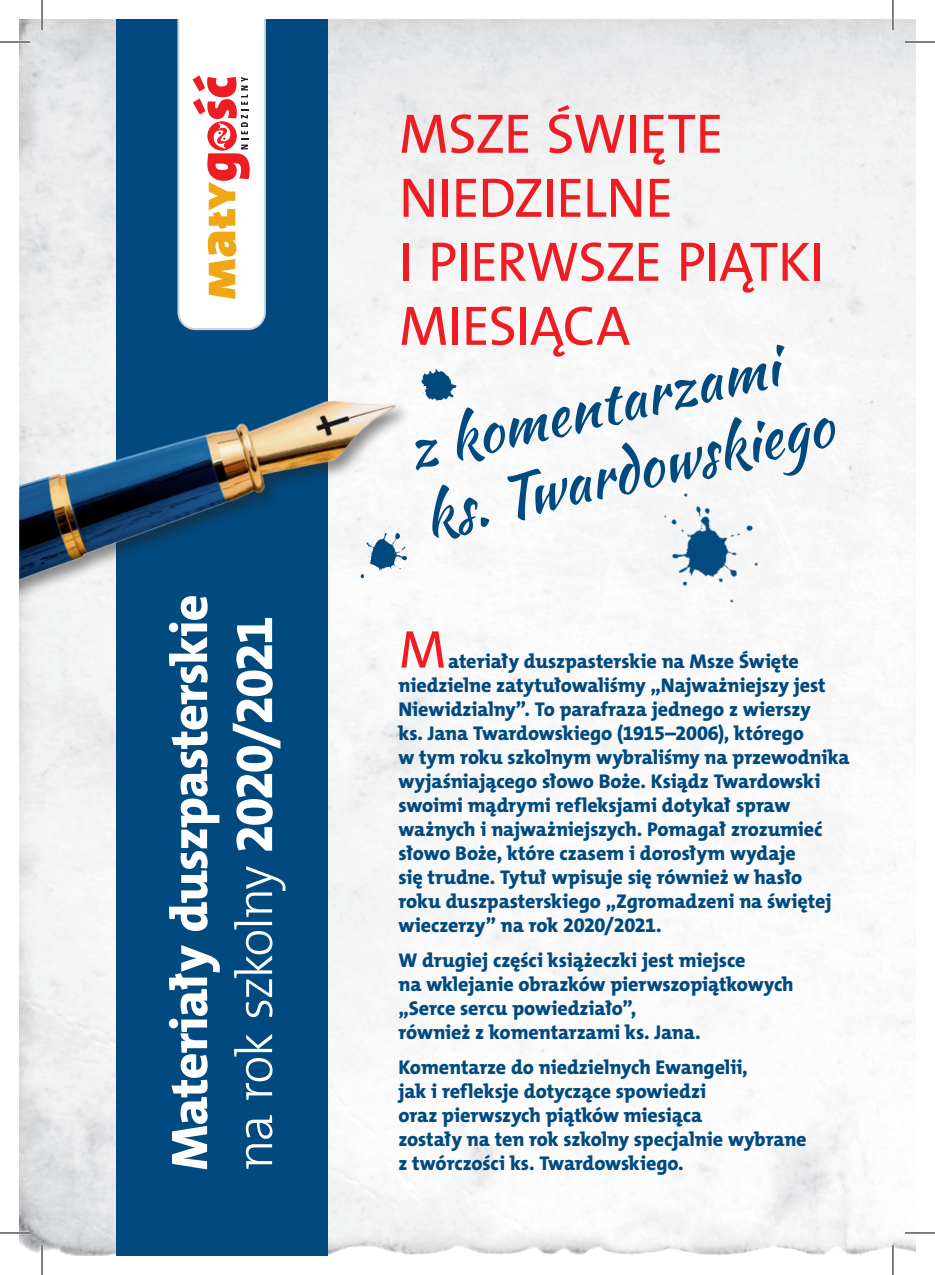
<style>
.page{position:relative;width:935px;height:1275px;background:#fff}
.page>*{position:absolute;margin:0;border:0;box-sizing:border-box;transform-origin:0 0}
.t1{font:58px/69.6px "Kaushan Script";color:#004a7f}
.t2{font:56.2px/64px "The Mix HP5 Plain";letter-spacing:-.02em;color:#ee1d23}
.t3{font:53.6px "The Mix HP5 Plain";color:#ee1d23}
.t4{font:52px "The Mix HP8 Ex Bld";letter-spacing:-.025em;color:#fff}
.t5{font:52px "The Mix HP3 Lig";letter-spacing:-.04em;color:#fff}
.t6{font:20px/24px "The Mix HP8 Ex Bld";letter-spacing:-.005em;color:#004a7f}
.s1{font-family:"The Mix HP8 Ex Bld"}
</style>
<div class="page">
<img style="left:19px;top:19px;width:896px;height:1236px">
<div style="left:116px;top:19px;width:211px;height:1236px;background:#004a7f"></div>
<img style="left:19px;top:305px;width:443px;height:347px">
<img style="left:619px;top:457px;width:188px;height:187px">
<img style="left:351px;top:526px;width:67px;height:57px">
<img style="left:418px;top:365px;width:40px;height:40px">
<svg style="left:177px;top:19px;width:89px;height:311px;background:#f5ded4"></svg>
<hr style="left:0;top:41px;width:30px;height:2px;background:#fff">
<hr style="left:904px;top:41px;width:30px;height:2px;background:#fff">
<hr style="left:0;top:1231px;width:30px;height:3px;background:#fff">
<hr style="left:904px;top:1231px;width:30px;height:3px;background:#fff">
<hr style="left:41px;top:0;width:2px;height:30px;background:#fff">
<hr style="left:41px;top:1245px;width:2px;height:30px;background:#fff">
<hr style="left:891px;top:0;width:3px;height:30px;background:#fff">
<hr style="left:891px;top:1245px;width:3px;height:30px;background:#fff">
<hr style="left:0;top:42px;width:30px;height:1px;background:#000">
<hr style="left:904px;top:42px;width:30px;height:1px;background:#000">
<hr style="left:0;top:1232px;width:30px;height:1px;background:#000">
<hr style="left:904px;top:1232px;width:30px;height:1px;background:#000">
<hr style="left:42px;top:0;width:1px;height:30px;background:#000">
<hr style="left:42px;top:1245px;width:1px;height:30px;background:#000">
<hr style="left:892px;top:0;width:1px;height:30px;background:#000">
<hr style="left:892px;top:1245px;width:1px;height:30px;background:#000">
<h3 class="t4" style="left:156px;top:1170px;width:577px;rotate:-90deg">Materiały duszpasterskie</h3>
<h3 class="t5" style="left:221px;top:1170px;width:556px;rotate:-90deg">na rok szkolny <span class="s1">2020/2021</span></h3>
<h2 class="t2" style="left:399px;top:102px;width:427px">MSZE ŚWIĘTE<br>NIEDZIELNE<br>I PIERWSZE PIĄTKI<br>MIESIĄCA</h2>
<h1 class="t1" style="left:400px;top:415px;width:419px;rotate:-13deg">z komentarzami ks. Twardowskiego</h1>
<h3 class="t3" style="left:399px;top:615px;width:49px">M</h3>
<p class="t6" style="left:398px;top:649px;width:452px;text-indent:50px">ateriały duszpasterskie na Msze Święte niedzielne zatytułowaliśmy „Najważniejszy jest Niewidzialny”. To parafraza jednego z wierszy<br>ks. Jana Twardowskiego (1915–2006), którego<br>w tym roku szkolnym wybraliśmy na przewodnika wyjaśniającego słowo Boże. Ksiądz Twardowski swoimi mądrymi refleksjami dotykał spraw ważnych i najważniejszych. Pomagał zrozumieć słowo Boże, które czasem i dorosłym wydaje<br>się trudne. Tytuł wpisuje się również w hasło<br>roku duszpasterskiego „Zgromadzeni na świętej wieczerzy” na rok 2020/2021.</p>
<p class="t6" style="left:398px;top:948px;width:397px">W drugiej części książeczki jest miejsce<br>na wklejanie obrazków pierwszopiątkowych „Serce sercu powiedziało”,<br>również z komentarzami ks. Jana.</p>
<p class="t6" style="left:398px;top:1055px;width:409px">Komentarze do niedzielnych Ewangelii,<br>jak i refleksje dotyczące spowiedzi<br>oraz pierwszych piątków miesiąca<br>zostały na ten rok szkolny specjalnie wybrane z twórczości ks. Twardowskiego.</p>
</div>
